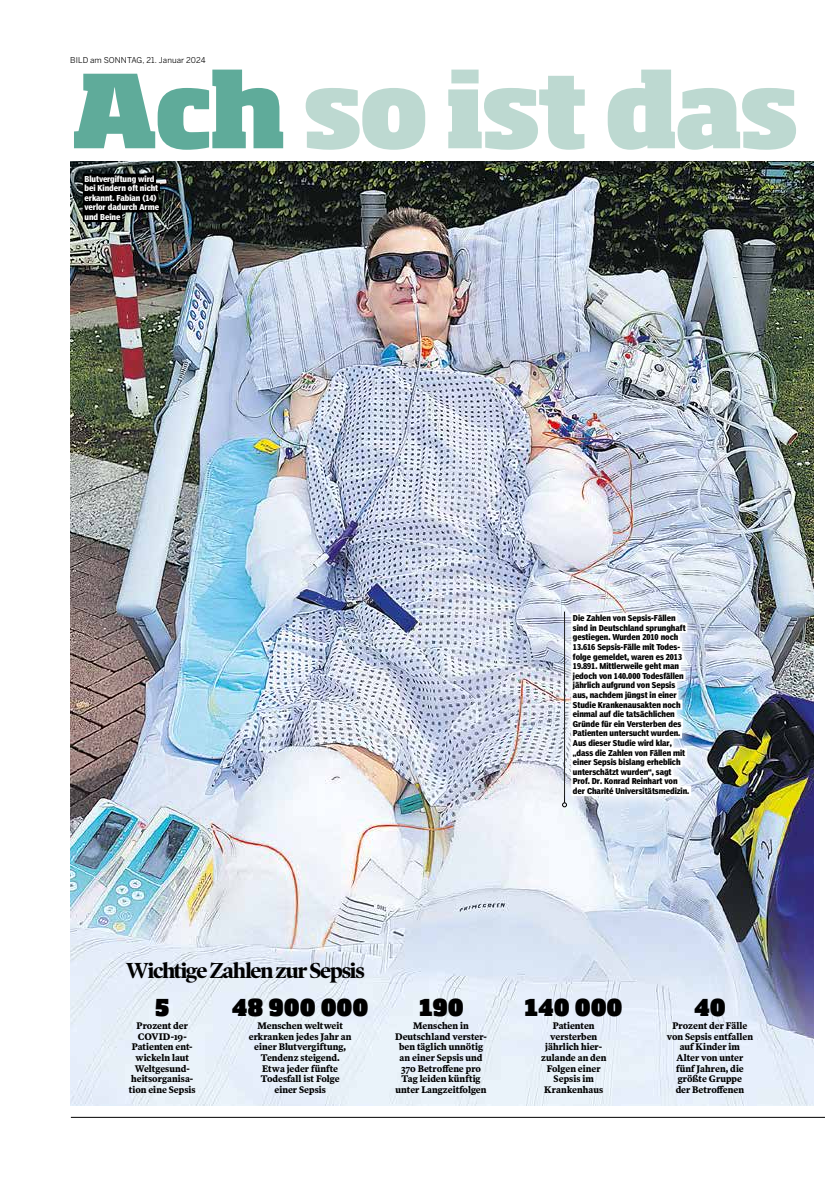
<style>
.page{position:relative;width:825px;height:1190px;background:#fff}
.page>*{position:absolute;margin:0;border:0;box-sizing:border-box;transform-origin:0 0}
.t1{font:800 100.3px "Soho Pro";letter-spacing:-.045em;color:#bdd9d1}
.t2{font:900 23px "Soho Pro";letter-spacing:-.005em;color:#000;scale:.86 1}
.t3{font:700 22px "Poynter OS Display";letter-spacing:-.05em;color:#000}
.t4{font:700 9.4px/10.6px "Poynter OS Text One";color:#000;text-align:center;scale:.93 1}
.t5{font:700 condensed 8px/9.6px "Poynter Agate One";letter-spacing:-.005em;color:#000}
.t6{font:700 condensed 8px/9.6px "Poynter Agate One";letter-spacing:-.005em;color:#fff}
.t7{font:8px "Benton Sans";letter-spacing:.01em;color:#000}
.s1{color:#5fab9a}
</style>
<div class="page">
<hr style="left:71px;top:1116px;width:754px;height:1px;background:#000">
<img style="left:71px;top:161px;width:743px;height:944px">
<div style="left:83px;top:173px;width:73px;height:10px;background:#000"></div>
<div style="left:83px;top:183px;width:77px;height:10px;background:#000"></div>
<div style="left:83px;top:193px;width:75px;height:10px;background:#000"></div>
<div style="left:83px;top:202px;width:78px;height:10px;background:#000"></div>
<div style="left:83px;top:212px;width:39px;height:10px;background:#000"></div>
<div style="left:550px;top:599px;width:29px;height:220px;background:#fff;opacity:.75"></div>
<div style="left:558px;top:600px;width:146px;height:209px;background:#fff;opacity:.9"></div>
<div style="left:571px;top:613px;width:106px;height:10px;background:#fff"></div>
<div style="left:571px;top:622px;width:116px;height:10px;background:#fff"></div>
<div style="left:571px;top:632px;width:109px;height:10px;background:#fff"></div>
<div style="left:571px;top:641px;width:111px;height:10px;background:#fff"></div>
<div style="left:571px;top:651px;width:113px;height:10px;background:#fff"></div>
<div style="left:571px;top:661px;width:110px;height:10px;background:#fff"></div>
<div style="left:571px;top:670px;width:114px;height:10px;background:#fff"></div>
<div style="left:571px;top:680px;width:106px;height:10px;background:#fff"></div>
<div style="left:571px;top:689px;width:107px;height:10px;background:#fff"></div>
<div style="left:571px;top:699px;width:111px;height:10px;background:#fff"></div>
<div style="left:571px;top:709px;width:106px;height:10px;background:#fff"></div>
<div style="left:571px;top:718px;width:112px;height:10px;background:#fff"></div>
<div style="left:571px;top:728px;width:111px;height:10px;background:#fff"></div>
<div style="left:571px;top:737px;width:103px;height:10px;background:#fff"></div>
<div style="left:571px;top:747px;width:116px;height:10px;background:#fff"></div>
<div style="left:571px;top:757px;width:111px;height:10px;background:#fff"></div>
<div style="left:571px;top:766px;width:102px;height:10px;background:#fff"></div>
<div style="left:571px;top:776px;width:108px;height:10px;background:#fff"></div>
<div style="left:571px;top:785px;width:120px;height:10px;background:#fff"></div>
<p class="t7" style="left:70px;top:56px;width:137px">BILD am SONNTAG, 21. Januar 2024</p>
<h1 class="t1" style="left:71px;top:37px;width:730px"><span class="s1">Ach</span> so ist das</h1>
<p class="t6" style="left:85px;top:174px;width:76px">Blutvergiftung wird bei Kindern oft nicht erkannt. Fabian (14) verlor dadurch Arme und Beine</p>
<p class="t5" style="left:573px;top:613px;width:118px">Die Zahlen von Sepsis-Fällen sind in Deutschland sprunghaft gestiegen. Wurden 2010 noch<br>13.616 Sepsis-Fälle mit Todes&shy;folge gemeldet, waren es 2013<br>19.891. Mittlerweile geht man jedoch von 140.000 Todesfällen jährlich aufgrund von Sepsis aus, nachdem jüngst in einer<br>Studie Krankenausakten noch einmal auf die tatsächlichen<br>Gründe für ein Versterben des<br>Patienten untersucht wurden.<br>Aus dieser Studie wird klar, „dass die Zahlen von Fällen mit einer Sepsis bislang erheblich unterschätzt wurden“, sagt<br>Prof. Dr. Konrad Reinhart von der Charité Universitätsmedizin.</p>
<h3 class="t3" style="left:126px;top:956px;width:240px">Wichtige Zahlen zur Sepsis</h3>
<h2 class="t2" style="left:155px;top:990px;width:18px">5</h2>
<h2 class="t2" style="left:232px;top:990px;width:160px">48 900 000</h2>
<h2 class="t2" style="left:420px;top:990px;width:53px">190</h2>
<h2 class="t2" style="left:525px;top:990px;width:115px">140 000</h2>
<h2 class="t2" style="left:694px;top:990px;width:38px">40</h2>
<p class="t4" style="left:129px;top:1020px;width:73px">Prozent der<br>COVID-19-<br>Patienten ent&shy;wickeln laut<br>Weltgesund&shy;heitsorganisa&shy;tion eine Sepsis</p>
<p class="t4" style="left:249px;top:1020px;width:112px">Menschen weltweit erkranken jedes Jahr an einer Blutvergiftung,<br>Tendenz steigend.<br>Etwa jeder fünfte<br>Todesfall ist Folge einer Sepsis</p>
<p class="t4" style="left:395px;top:1020px;width:100px">Menschen in<br>Deutschland verster&shy;ben täglich unnötig an einer Sepsis und<br>370 Betroffene pro<br>Tag leiden künftig unter Langzeitfolgen</p>
<p class="t4" style="left:541px;top:1020px;width:72px">Patienten versterben jährlich hier&shy;zulande an den<br>Folgen einer<br>Sepsis im<br>Krankenhaus</p>
<p class="t4" style="left:667px;top:1020px;width:94px">Prozent der Fälle von Sepsis entfallen auf Kinder im<br>Alter von unter fünf Jahren, die größte Gruppe<br>der Betroffenen</p>
</div>
